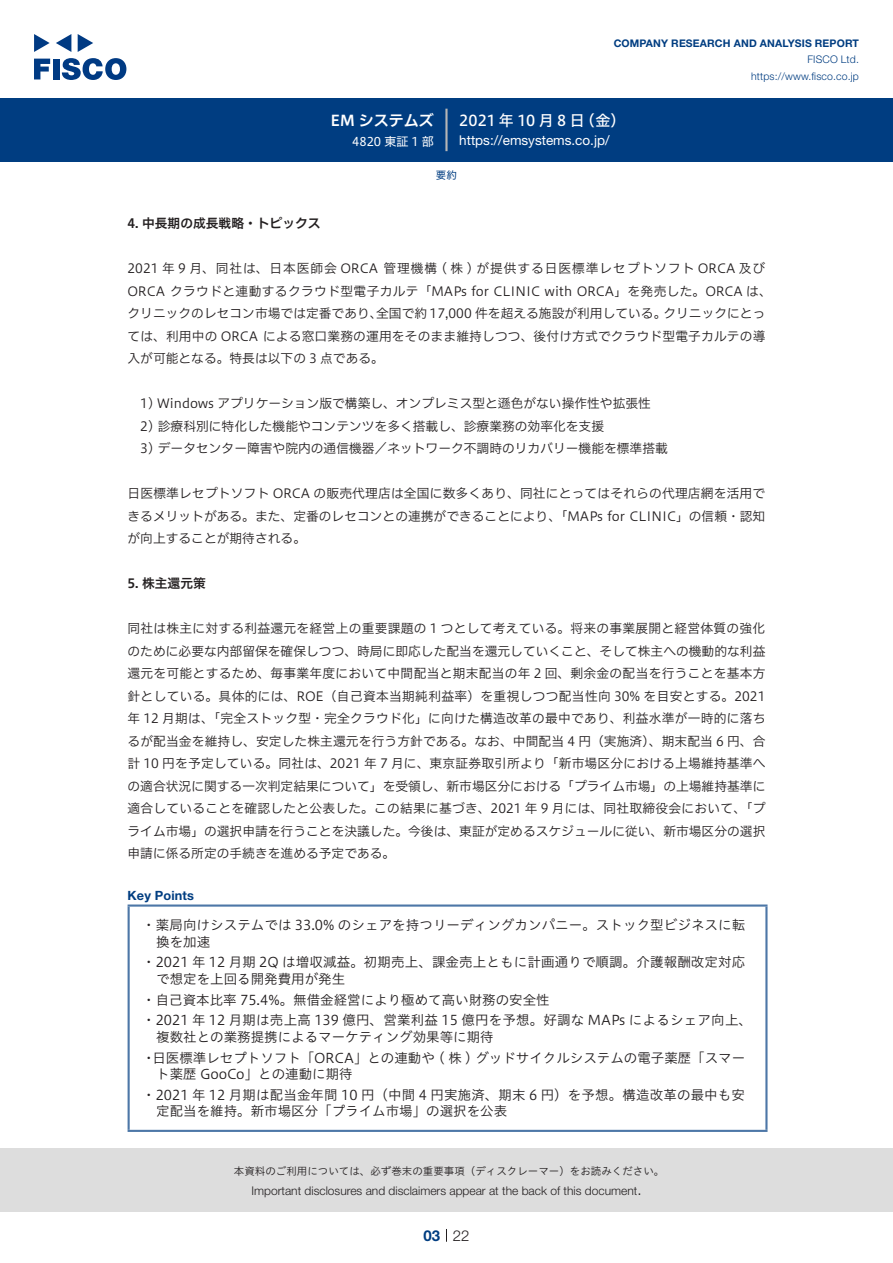
<style>
.page{position:relative;width:893px;height:1263px;background:#fff}
.page>*{position:absolute;margin:0;border:0;box-sizing:border-box;transform-origin:0 0}
.t1{font:15px "Hiragino UD Sans F Std N W5";letter-spacing:.205em;color:#fff}
.t2{font:15px "Hiragino UD Sans F Std N W6";color:#fff}
.t3{font:300 15px "Helvetica Neue LT Std";color:#231f20}
.t4{font:700 15px "Helvetica Neue LT Std";color:#003d81}
.t5{font:13.5px/20.7px "Hiragino UD Sans Std W3";color:#231f20}
.t6{font:13.5px "Helvetica Neue LT Std";color:#fff}
.t7{font:12.75px/22.5px "Hiragino UD Sans F Std N W3";color:#231f20;text-align:justify}
.t8{font:12.75px "Hiragino UD Sans F Std N W3";letter-spacing:.075em;color:#231f20}
.t9{font:12.75px "Hiragino UD Sans F Std N W6";color:#231f20}
.t10{font:700 12.75px "Helvetica Neue LT Std";letter-spacing:.015em;color:#003d81}
.t11{font:300 12px "Helvetica Neue LT Std";color:#231f20}
.t12{font:12px "Hiragino UD Sans F Std N W4";color:#fff}
.t13{font:10.5px "Hiragino UD Sans Std W3";color:#231f20}
.t14{font:700 10.5px "Helvetica Neue LT Std";letter-spacing:.015em;color:#003d81}
.t15{font:300 10.5px/16.5px "Helvetica Neue LT Std";letter-spacing:.015em;color:#003d81;text-align:right}
.t16{font:10.5px "Hiragino UD Sans F Std N W4";color:#003d81}
</style>
<div class="page">
<div style="left:0;top:1148px;width:893px;height:64px;background:#ddd"></div>
<svg style="left:34px;top:59px;width:16px;height:20px"></svg>
<div style="left:53px;top:59px;width:6px;height:20px;background:#003a83"></div>
<svg style="left:62px;top:58px;width:64px;height:22px"></svg>
<svg style="left:34px;top:34px;width:16px;height:18px"></svg>
<svg style="left:78px;top:34px;width:15px;height:18px"></svg>
<svg style="left:56px;top:34px;width:15px;height:18px"></svg>
<div style="left:0;top:98px;width:893px;height:64px;background:#003d81"></div>
<hr style="left:445px;top:109px;width:3px;height:42px;background:#b5b5b6">
<svg style="left:446px;top:1229px;width:1px;height:13px"></svg>
<hr style="left:128px;top:907px;width:2px;height:223px;background:#4d77a7">
<hr style="left:128px;top:904px;width:639px;height:3px;background:#4d77a7">
<hr style="left:765px;top:907px;width:2px;height:223px;background:#4d77a7">
<hr style="left:128px;top:1130px;width:639px;height:2px;background:#4d77a7">
<p class="t2" style="left:331px;top:109px;width:105px">EM システムズ</p>
<p class="t12" style="left:352px;top:132px;width:83px">4820 東証 1 部</p>
<p class="t14" style="left:614px;top:37px;width:247px">COMPANY RESEARCH AND ANALYSIS REPORT</p>
<p class="t15" style="left:751px;top:51px;width:109px">FISCO Ltd. https://www.fisco.co j p.</p>
<p class="t1" style="left:580px;top:109px;width:47px">（金(</p>
<p class="t1" style="left:459px;top:109px;width:127px">2021年10月8日</p>
<p class="t6" style="left:459px;top:132px;width:152px">https://emsystems.co j p. /</p>
<p class="t16" style="left:436px;top:167px;width:22px">要約</p>
<p class="t9" style="left:128px;top:214px;width:195px">4. 中長期の成長戦略・トピックス</p>
<p class="t8" style="left:128px;top:259px;width:639px">2021 年 9 月、同社は、日本医師会 ORCA 管理機構 ( 株 ) が提供する日医標準レセプトソフト ORCA 及び</p>
<p class="t7" style="left:128px;top:279px;width:646px">ORCA クラウドと連動するクラウド型電子カルテ「MAPs for CLINIC with ORCA」を発売した。ORCA は、</p>
<p class="t7" style="left:663px;top:301px;width:103px">クリニックにとっ</p>
<p class="t7" style="left:376px;top:301px;width:292px">全国で約 17,000 件を超える施設が利用している。</p>
<p class="t7" style="left:128px;top:301px;width:639px;text-align:left">クリニックのレセコン市場では定番であり、<br>ては、利用中の ORCA による窓口業務の運用をそのまま維持しつつ、後付け方式でクラウド型電子カルテの導入が可能となる。特長は以下の 3 点である。</p>
<p class="t7" style="left:140px;top:391px;width:512px">1) Windows アプリケーション版で構築し、オンプレミス型と遜色がない操作性や拡張性</p>
<p class="t7" style="left:140px;top:414px;width:465px">2) 診療科別に特化した機能やコンテンツを多く搭載し、診療業務の効率化を支援</p>
<p class="t7" style="left:140px;top:436px;width:529px">3) データセンター障害や院内の通信機器／ネットワーク不調時のリカバリー機能を標準搭載</p>
<p class="t7" style="left:128px;top:481px;width:639px">日医標準レセプトソフト ORCA の販売代理店は全国に数多くあり、同社にとってはそれらの代理店網を活用できるメリットがある。また、定番のレセコンとの連携ができることにより、「MAPs for CLINIC」の信頼・認知が向上することが期待される。</p>
<p class="t9" style="left:128px;top:574px;width:80px">5. 株主還元策</p>
<p class="t7" style="left:128px;top:616px;width:639px">同社は株主に対する利益還元を経営上の重要課題の 1 つとして考えている。将来の事業展開と経営体質の強化のために必要な内部留保を確保しつつ、時局に即応した配当を還元していくこと、そして株主への機動的な利益還元を可能とするため、毎事業年度において中間配当と期末配当の年 2 回、剰余金の配当を行うことを基本方針としている。具体的には、ROE（自己資本当期純利益率）を重視しつつ配当性向 30% を目安とする。2021年 12 月期は、「完全ストック型・完全クラウド化」に向けた構造改革の最中であり、利益水準が一時的に落ちるが配当金を維持し、安定した株主還元を行う方針である。なお、中間配当 4 円（実施済）、期末配当 6 円、合計 10 円を予定している。同社は、2021 年 7 月に、東京証券取引所より「新市場区分における上場維持基準への適合状況に関する一次判定結果について」を受領し、新市場区分における「プライム市場」の上場維持基準に適合していることを確認したと公表した。この結果に基づき、2021 年 9 月には、同社取締役会において、「プライム市場」の選択申請を行うことを決議した。今後は、東証が定めるスケジュールに従い、新市場区分の選択申請に係る所定の手続きを進める予定である。</p>
<p class="t10" style="left:128px;top:888px;width:68px">Key Points</p>
<p class="t5" style="left:156px;top:916px;width:590px;line-height:16.5px;text-indent:-14px">・薬局向けシステムでは 33.0% のシェアを持つリーディングカンパニー。ストック型ビジネスに転換を加速</p>
<p class="t5" style="left:156px;top:953px;width:591px;line-height:16.5px;text-indent:-14px">・2021 年 12 月期 2Q は増収減益。初期売上、課金売上ともに計画通りで順調。介護報酬改定対応で想定を上回る開発費用が発生</p>
<p class="t5" style="left:142px;top:988px;width:611px">・自己資本比率 75.4%。無借金経営により極めて高い財務の安全性<br>・2021 年 12 月期は売上高 139 億円、営業利益 15 億円を予想。好調な MAPs によるシェア向上、</p>
<p class="t5" style="left:152px;top:1026px;width:594px">複数社との業務提携によるマーケティング効果等に期待<br>日医標準レセプトソフト「ORCA」との連動や ( 株 ) グッドサイクルシステムの電子薬歴「スマー</p>
<p class="t5" style="left:142px;top:1046px;width:15px">・</p>
<p class="t5" style="left:142px;top:1063px;width:604px;text-indent:14px">ト薬歴 GooCo」との連動に期待<br>・2021 年 12 月期は配当金年間 10 円（中間 4 円実施済、期末 6 円）を予想。構造改革の最中も安</p>
<p class="t5" style="left:156px;top:1100px;width:353px">定配当を維持。新市場区分「プライム市場」の選択を公表</p>
<p class="t13" style="left:234px;top:1163px;width:432px">本資料のご利用については、必ず巻末の重要事項（ディスクレーマー）をお読みください。</p>
<p class="t3" style="left:637px;top:1180px;width:6px">.</p>
<p class="t11" style="left:251px;top:1183px;width:387px">Important disclosures and disclaimers appear at the back of this document</p>
<p class="t4" style="left:423px;top:1226px;width:18px">03</p>
<p class="t3" style="left:453px;top:1226px;width:18px">22</p>
</div>
